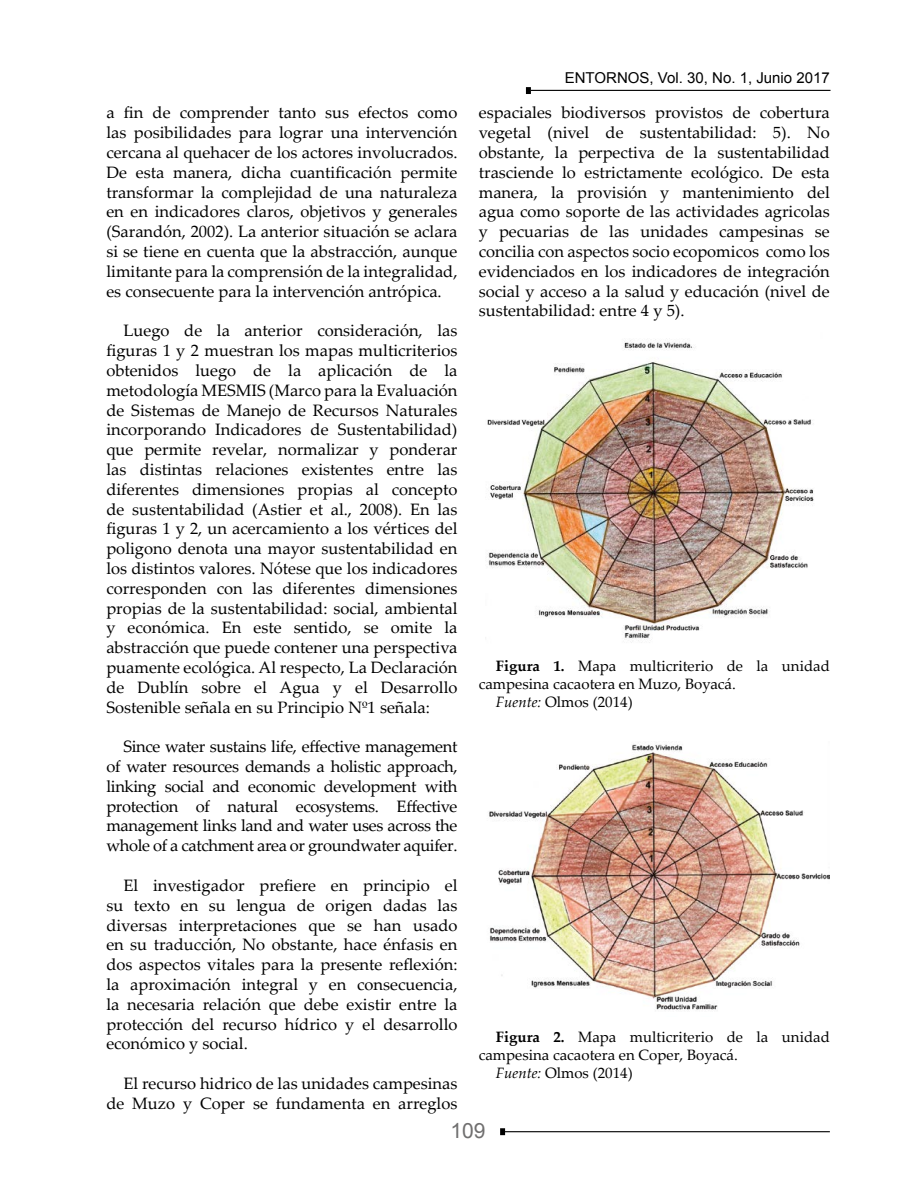
<style>
.page{position:relative;width:915px;height:1191px;background:#fff}
.page>*{position:absolute;margin:0;border:0;box-sizing:border-box;transform-origin:0 0}
.t1{font:21px "Arial";color:#706f6f}
.t2{font:16.5px/19.8px "Palatino Linotype";color:#000;text-align:justify}
.t3{font:15px "Palatino Linotype";color:#000}
.t4{font:15px "Arial";color:#000}
.s1{font-weight:700}
.s2{font-style:italic}
</style>
<div class="page">
<hr style="left:530px;top:90px;width:300px;height:1px;background:#000">
<svg style="left:525px;top:87px;width:5px;height:7px"></svg>
<hr style="left:502px;top:1131px;width:327px;height:1px;background:#000">
<svg style="left:500px;top:1128px;width:5px;height:7px"></svg>
<img style="left:487px;top:339px;width:327px;height:304px">
<img style="left:489px;top:744px;width:340px;height:266px">
<p class="t2" style="left:106px;top:102px;width:352px">a fin de comprender tanto sus efectos como las posibilidades para lograr una intervención cercana al quehacer de los actores involucrados.<br>De esta manera, dicha cuantificación permite transformar la complejidad de una naturaleza en en indicadores claros, objetivos y generales (Sarandón, 2002). La anterior situación se aclara si se tiene en cuenta que la abstracción, aunque limitante para la comprensión de la integralidad, es consecuente para la intervención antrópica.</p>
<p class="t2" style="left:106px;top:320px;width:352px;text-indent:17px">Luego de la anterior consideración, las figuras 1 y 2 muestran los mapas multicriterios obtenidos luego de la aplicación de la metodología MESMIS (Marco para la Evaluación de Sistemas de Manejo de Recursos Naturales incorporando Indicadores de Sustentabilidad) que permite revelar, normalizar y ponderar las distintas relaciones existentes entre las diferentes dimensiones propias al concepto de sustentabilidad (Astier et al., 2008). En las figuras 1 y 2, un acercamiento a los vértices del poligono denota una mayor sustentabilidad en los distintos valores. Nótese que los indicadores corresponden con las diferentes dimensiones propias de la sustentabilidad: social, ambiental y económica. En este sentido, se omite la abstracción que puede contener una perspectiva puamente ecológica. Al respecto, La Declaración de Dublín sobre el Agua y el Desarrollo Sostenible señala en su Principio Nº1 señala:</p>
<p class="t2" style="left:106px;top:736px;width:352px;text-indent:17px">Since water sustains life, effective management of water resources demands a holistic approach, linking social and economic development with protection of natural ecosystems. Effective management links land and water uses across the whole of a catchment area or groundwater aquifer.</p>
<p class="t2" style="left:106px;top:874px;width:352px;text-indent:17px">El investigador prefiere en principio el su texto en su lengua de origen dadas las diversas interpretaciones que se han usado en su traducción, No obstante, hace énfasis en dos aspectos vitales para la presente reflexión: la aproximación integral y en consecuencia, la necesaria relación que debe existir entre la protección del recurso hídrico y el desarrollo económico y social.</p>
<p class="t2" style="left:106px;top:1072px;width:352px;text-align:right">El recurso hidrico de las unidades campesinas de Muzo y Coper se fundamenta en arreglos</p>
<p class="t4" style="left:564px;top:68px;width:266px">ENTORNOS, Vol. 30, No. 1, Junio 2017</p>
<p class="t2" style="left:478px;top:102px;width:352px">espaciales biodiversos provistos de cobertura vegetal (nivel de sustentabilidad: 5). No obstante, la perpectiva de la sustentabilidad trasciende lo estrictamente ecológico. De esta manera, la provisión y mantenimiento del agua como soporte de las actividades agricolas y pecuarias de las unidades campesinas se concilia con aspectos socio ecopomicos como los evidenciados en los indicadores de integración social y acceso a la salud y educación (nivel de sustentabilidad: entre 4 y 5).</p>
<p class="t3" style="left:495px;top:655px;width:335px"><span class="s1">Figura 1.</span> Mapa multicriterio de la unidad</p>
<p class="t3" style="left:478px;top:673px;width:258px">campesina cacaotera en Muzo, Boyacá.</p>
<p class="t3" style="left:495px;top:691px;width:138px"><span class="s2">Fuente:</span> Olmos (2014)</p>
<p class="t3" style="left:495px;top:1026px;width:335px"><span class="s1">Figura 2.</span> Mapa multicriterio de la unidad</p>
<p class="t3" style="left:478px;top:1044px;width:260px">campesina cacaotera en Coper, Boyacá.</p>
<p class="t3" style="left:495px;top:1062px;width:138px"><span class="s2">Fuente:</span> Olmos (2014)</p>
<p class="t1" style="left:450px;top:1116px;width:37px">109</p>
</div>
